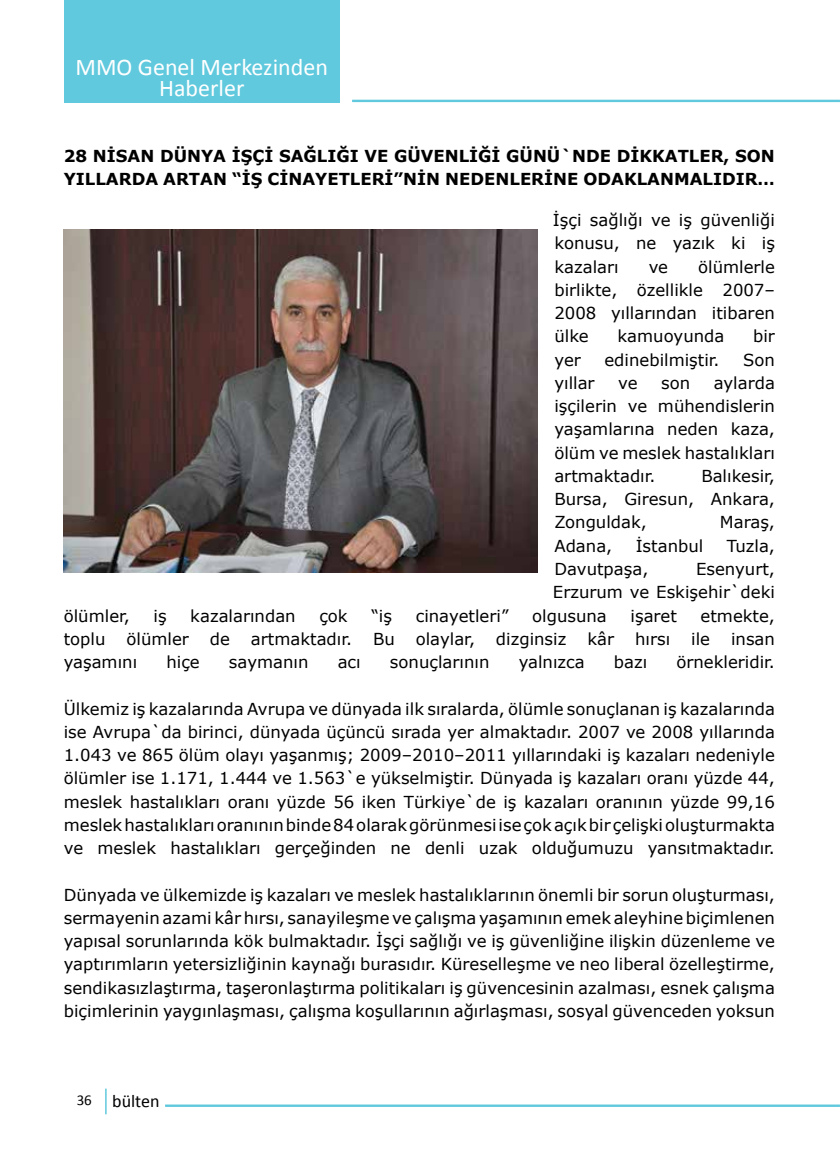
<style>
.page{position:relative;width:840px;height:1170px;background:#fff}
.page>*{position:absolute;margin:0;border:0;box-sizing:border-box;transform-origin:0 0}
.t1{font:24px/21px "Calibri";color:#fff;text-align:center}
.t2{font:18px "Calibri";color:#000}
.t3{font:16.5px/23.2px "Verdana";color:#000;text-align:justify}
.t4{font:700 16.5px/23.2px "Verdana";color:#000}
.s1{font-size:15px}
</style>
<div class="page">
<hr style="left:352px;top:100px;width:488px;height:2px;background:#60c9dd">
<hr style="left:165px;top:1104px;width:675px;height:2px;background:#60c9dd">
<div style="left:64px;top:0;width:276px;height:102px;background:#60c9dd"></div>
<hr style="left:105px;top:1088px;width:2px;height:26px;background:#60c9dd">
<img style="left:64px;top:230px;width:473px;height:342px">
<h1 class="t1" style="left:76px;top:56px;width:254px">MMO Genel Merkezinden<br>Haberler</h1>
<p class="t4" style="left:64px;top:143px;width:712px">28 NİSAN DÜNYA İŞÇİ SAĞLIĞI VE GÜVENLİĞİ GÜNÜ`NDE DİKKATLER, SON<br>YILLARDA ARTAN “İŞ CİNAYETLERİ”NİN NEDENLERİNE ODAKLANMALIDIR…</p>
<p class="t3" style="left:553px;top:208px;width:223px">İşçi sağlığı ve iş güvenliği konusu, ne yazık ki iş kazaları</p>
<p class="t3" style="left:554px;top:254px;width:222px;text-indent:144px">ölümlerle birlikte, özellikle 2007– 2008 yıllarından itibaren ülke</p>
<p class="t3" style="left:649px;top:254px;width:21px">ve</p>
<p class="t3" style="left:617px;top:324px;width:108px">kamuoyunda</p>
<p class="t3" style="left:753px;top:324px;width:23px">bir</p>
<p class="t3" style="left:554px;top:347px;width:28px">yer</p>
<p class="t3" style="left:604px;top:347px;width:117px">edinebilmiştir.</p>
<p class="t3" style="left:743px;top:347px;width:33px">Son</p>
<p class="t3" style="left:554px;top:371px;width:42px">yıllar</p>
<p class="t3" style="left:618px;top:371px;width:21px">ve</p>
<p class="t3" style="left:661px;top:371px;width:31px">son</p>
<p class="t3" style="left:554px;top:371px;width:222px;text-indent:159px">aylarda işçilerin ve mühendislerin yaşamlarına neden kaza, ölüm ve meslek hastalıkları artmaktadır.</p>
<p class="t3" style="left:554px;top:464px;width:222px;text-indent:147px">Balıkesir, Bursa, Giresun, Ankara, Zonguldak,</p>
<p class="t3" style="left:720px;top:510px;width:57px">Maraş,</p>
<p class="t3" style="left:554px;top:533px;width:59px">Adana,</p>
<p class="t3" style="left:636px;top:533px;width:69px">İstanbul</p>
<p class="t3" style="left:727px;top:533px;width:50px">Tuzla,</p>
<p class="t3" style="left:554px;top:556px;width:95px">Davutpaşa,</p>
<p class="t3" style="left:553px;top:556px;width:224px;text-align:right">Esenyurt,<br>Erzurum ve Eskişehir`deki</p>
<p class="t3" style="left:64px;top:603px;width:68px">ölümler,</p>
<p class="t3" style="left:154px;top:603px;width:15px">iş</p>
<p class="t3" style="left:190px;top:603px;width:107px">kazalarından</p>
<p class="t3" style="left:319px;top:603px;width:30px">çok</p>
<p class="t3" style="left:371px;top:603px;width:22px">“iş</p>
<p class="t3" style="left:416px;top:603px;width:94px">cinayetleri”</p>
<p class="t3" style="left:532px;top:603px;width:76px">olgusuna</p>
<p class="t3" style="left:630px;top:603px;width:48px">işaret</p>
<p class="t3" style="left:700px;top:603px;width:76px">etmekte,</p>
<p class="t3" style="left:64px;top:626px;width:43px">toplu</p>
<p class="t3" style="left:126px;top:626px;width:64px">ölümler</p>
<p class="t3" style="left:210px;top:626px;width:22px">de</p>
<p class="t3" style="left:251px;top:626px;width:103px">artmaktadır.</p>
<p class="t3" style="left:373px;top:626px;width:23px">Bu</p>
<p class="t3" style="left:416px;top:626px;width:61px">olaylar,</p>
<p class="t3" style="left:496px;top:626px;width:72px">dizginsiz</p>
<p class="t3" style="left:587px;top:626px;width:28px">kâr</p>
<p class="t3" style="left:635px;top:626px;width:37px">hırsı</p>
<p class="t3" style="left:691px;top:626px;width:20px">ile</p>
<p class="t3" style="left:731px;top:626px;width:45px">insan</p>
<p class="t3" style="left:64px;top:649px;width:75px">yaşamını</p>
<p class="t3" style="left:166px;top:649px;width:35px">hiçe</p>
<p class="t3" style="left:229px;top:649px;width:81px">saymanın</p>
<p class="t3" style="left:338px;top:649px;width:25px">acı</p>
<p class="t3" style="left:390px;top:649px;width:101px">sonuçlarının</p>
<p class="t3" style="left:519px;top:649px;width:67px">yalnızca</p>
<p class="t3" style="left:614px;top:649px;width:35px">bazı</p>
<p class="t3" style="left:676px;top:649px;width:100px">örnekleridir.</p>
<p class="t3" style="left:64px;top:696px;width:713px">Ülkemiz iş kazalarında Avrupa ve dünyada ilk sıralarda, ölümle sonuçlanan iş kazalarında ise Avrupa`da birinci, dünyada üçüncü sırada yer almaktadır. 2007 ve 2008 yıllarında 1.043 ve 865 ölüm olayı yaşanmış; 2009–2010–2011 yıllarındaki iş kazaları nedeniyle ölümler ise 1.171, 1.444 ve 1.563`e yükselmiştir. Dünyada iş kazaları oranı yüzde 44, meslek hastalıkları oranı yüzde 56 iken Türkiye`de iş kazaları oranının yüzde 99,16 meslek hastalıkları oranının binde 84 olarak görünmesi ise çok açık bir çelişki oluşturmakta ve meslek hastalıkları gerçeğinden ne denli uzak olduğumuzu yansıtmaktadır.</p>
<p class="t3" style="left:64px;top:882px;width:713px">Dünyada ve ülkemizde iş kazaları ve meslek hastalıklarının önemli bir sorun oluşturması, sermayenin azami kâr hırsı, sanayileşme ve çalışma yaşamının emek aleyhine biçimlenen yapısal sorunlarında kök bulmaktadır. İşçi sağlığı ve iş güvenliğine ilişkin düzenleme ve yaptırımların yetersizliğinin kaynağı burasıdır. Küreselleşme ve neo liberal özelleştirme, sendikasızlaştırma, taşeronlaştırma politikaları iş güvencesinin azalması, esnek çalışma biçimlerinin yaygınlaşması, çalışma koşullarının ağırlaşması, sosyal güvenceden yoksun</p>
<p class="t2" style="left:77px;top:1089px;width:84px"><span class="s1">36</span> bülten</p>
</div>
